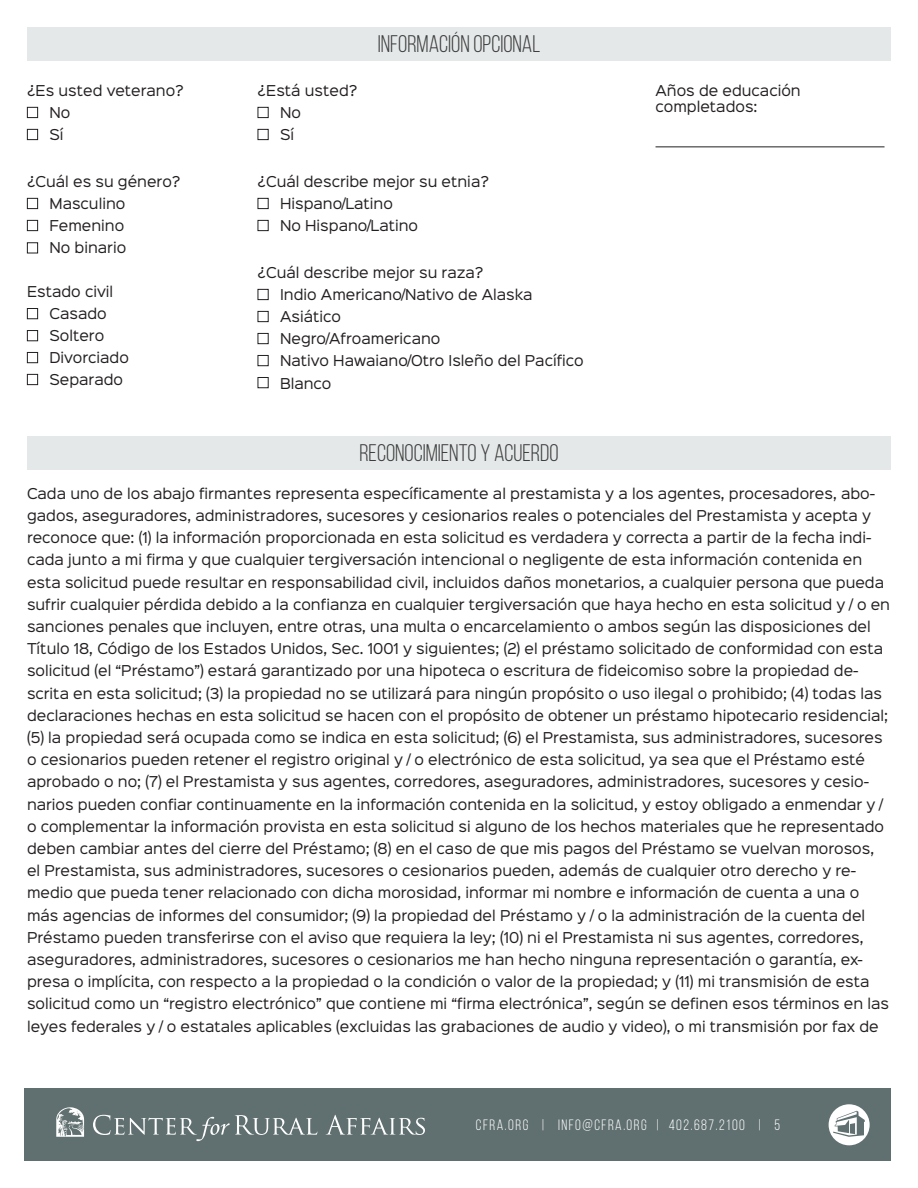
<style>
.page{position:relative;width:918px;height:1188px;background:#fff}
.page>*{position:absolute;margin:0;border:0;box-sizing:border-box;transform-origin:0 0}
.t1{font:24px "Bebas Neue";color:#3e3e3f}
.t2{font:15px "Bebas Neue";letter-spacing:.1em;color:#fff}
.t3{font:13.5px/22.2px "Sinkin Sans 400";color:#231f20}
</style>
<div class="page">
<div style="left:25px;top:1089px;width:866px;height:72px;background:#606f6f"></div>
<svg style="left:93px;top:1115px;width:224px;height:26px"></svg>
<svg style="left:326px;top:1115px;width:99px;height:20px"></svg>
<svg style="left:56px;top:1107px;width:28px;height:30px"></svg>
<div style="left:829px;top:1104px;width:41px;height:41px;background:#fff;border-radius:50%"></div>
<svg style="left:833px;top:1111px;width:32px;height:26px"></svg>
<div style="left:27px;top:27px;width:864px;height:34px;background:#e5e8e8"></div>
<div style="left:27px;top:129px;width:11px;height:11px;border:1px solid #231f20"></div>
<div style="left:27px;top:107px;width:11px;height:11px;border:1px solid #231f20"></div>
<div style="left:258px;top:129px;width:11px;height:11px;border:1px solid #231f20"></div>
<div style="left:258px;top:107px;width:11px;height:11px;border:1px solid #231f20"></div>
<div style="left:27px;top:220px;width:11px;height:11px;border:1px solid #231f20"></div>
<div style="left:27px;top:198px;width:11px;height:11px;border:1px solid #231f20"></div>
<div style="left:258px;top:220px;width:11px;height:11px;border:1px solid #231f20"></div>
<div style="left:258px;top:198px;width:11px;height:11px;border:1px solid #231f20"></div>
<div style="left:258px;top:311px;width:11px;height:11px;border:1px solid #231f20"></div>
<div style="left:258px;top:289px;width:11px;height:11px;border:1px solid #231f20"></div>
<div style="left:27px;top:330px;width:11px;height:11px;border:1px solid #231f20"></div>
<div style="left:27px;top:308px;width:11px;height:11px;border:1px solid #231f20"></div>
<div style="left:258px;top:355px;width:11px;height:11px;border:1px solid #231f20"></div>
<div style="left:258px;top:333px;width:11px;height:11px;border:1px solid #231f20"></div>
<div style="left:258px;top:377px;width:11px;height:11px;border:1px solid #231f20"></div>
<div style="left:27px;top:352px;width:11px;height:11px;border:1px solid #231f20"></div>
<div style="left:27px;top:374px;width:11px;height:11px;border:1px solid #231f20"></div>
<div style="left:27px;top:242px;width:11px;height:11px;border:1px solid #231f20"></div>
<hr style="left:656px;top:146px;width:229px;height:1px;background:#231f20">
<div style="left:27px;top:436px;width:864px;height:34px;background:#e5e8e8"></div>
<h1 class="t1" style="left:378px;top:31px;width:164px">INFORMACIÓN OPCIONAL</h1>
<p class="t3" style="left:50px;top:78px;width:136px;text-indent:-23px">¿Es usted veterano?<br>No<br>Sí</p>
<p class="t3" style="left:280px;top:78px;width:79px;text-indent:-23px">¿Está usted?<br>No<br>Sí</p>
<p class="t3" style="left:50px;top:169px;width:133px;text-indent:-23px">¿Cuál es su género?<br>Masculino<br>Femenino<br>No binario</p>
<p class="t3" style="left:280px;top:169px;width:210px;text-indent:-23px">¿Cuál describe mejor su etnia?<br>Hispano/Latino<br>No Hispano/Latino</p>
<p class="t3" style="left:280px;top:260px;width:305px;text-indent:-23px">¿Cuál describe mejor su raza?<br>Indio Americano/Nativo de Alaska<br>Asiático<br>Negro/Afroamericano<br>Nativo Hawaiano/Otro Isleño del Pacífico<br>Blanco</p>
<p class="t3" style="left:50px;top:279px;width:81px;text-indent:-23px">Estado civil<br>Casado<br>Soltero<br>Divorciado<br>Separado</p>
<p class="t3" style="left:656px;top:81px;width:147px;line-height:16.2px">Años de educación completados:</p>
<h1 class="t1" style="left:359px;top:440px;width:201px">RECONOCIMIENTO Y ACUERDO</h1>
<p class="t3" style="left:27px;top:481px;width:865px">Cada uno de los abajo firmantes representa específicamente al prestamista y a los agentes, procesadores, abo&shy;gados, aseguradores, administradores, sucesores y cesionarios reales o potenciales del Prestamista y acepta y reconoce que: (1) la información proporcionada en esta solicitud es verdadera y correcta a partir de la fecha indi&shy;cada junto a mi firma y que cualquier tergiversación intencional o negligente de esta información contenida en esta solicitud puede resultar en responsabilidad civil, incluidos daños monetarios, a cualquier persona que pueda sufrir cualquier pérdida debido a la confianza en cualquier tergiversación que haya hecho en esta solicitud y / o en sanciones penales que incluyen, entre otras, una multa o encarcelamiento o ambos según las disposiciones del Título 18, Código de los Estados Unidos, Sec. 1001 y siguientes; (2) el préstamo solicitado de conformidad con esta solicitud (el “Préstamo”) estará garantizado por una hipoteca o escritura de fideicomiso sobre la propiedad de&shy;scrita en esta solicitud; (3) la propiedad no se utilizará para ningún propósito o uso ilegal o prohibido; (4) todas las declaraciones hechas en esta solicitud se hacen con el propósito de obtener un préstamo hipotecario residencial; (5) la propiedad será ocupada como se indica en esta solicitud; (6) el Prestamista, sus administradores, sucesores o cesionarios pueden retener el registro original y / o electrónico de esta solicitud, ya sea que el Préstamo esté aprobado o no; (7) el Prestamista y sus agentes, corredores, aseguradores, administradores, sucesores y cesio&shy;narios pueden confiar continuamente en la información contenida en la solicitud, y estoy obligado a enmendar y / o complementar la información provista en esta solicitud si alguno de los hechos materiales que he representado deben cambiar antes del cierre del Préstamo; (8) en el caso de que mis pagos del Préstamo se vuelvan morosos, el Prestamista, sus administradores, sucesores o cesionarios pueden, además de cualquier otro derecho y re&shy;medio que pueda tener relacionado con dicha morosidad, informar mi nombre e información de cuenta a una o más agencias de informes del consumidor; (9) la propiedad del Préstamo y / o la administración de la cuenta del Préstamo pueden transferirse con el aviso que requiera la ley; (10) ni el Prestamista ni sus agentes, corredores, aseguradores, administradores, sucesores o cesionarios me han hecho ninguna representación o garantía, ex&shy;presa o implícita, con respecto a la propiedad o la condición o valor de la propiedad; y (11) mi transmisión de esta solicitud como un “registro electrónico” que contiene mi “firma electrónica”, según se definen esos términos en las leyes federales y / o estatales aplicables (excluidas las grabaciones de audio y video), o mi transmisión por fax de</p>
<p class="t2" style="left:476px;top:1117px;width:306px">CFRA.ORG | INFO@CFRA.ORG | 402.687.2100 | 5</p>
</div>
